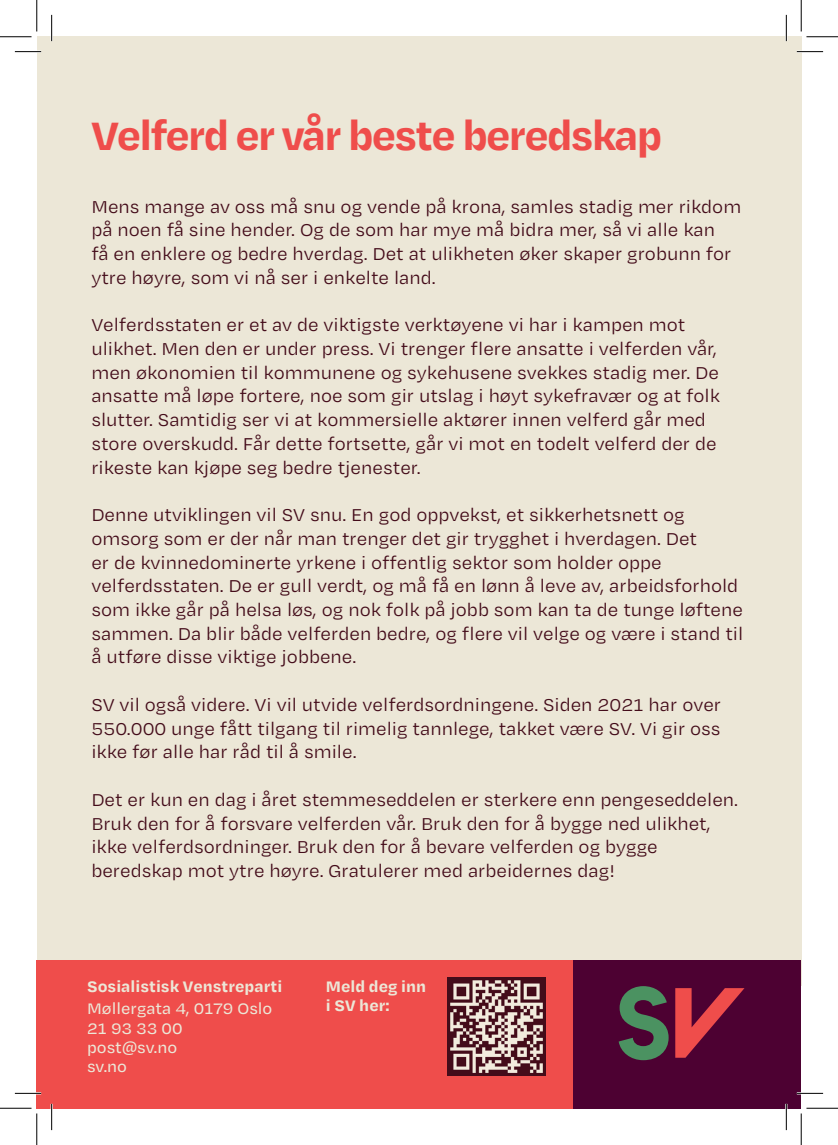
<style>
.page{position:relative;width:838px;height:1145px;background:#fff}
.page>*{position:absolute;margin:0;border:0;box-sizing:border-box;transform-origin:0 0}
.t1{font:700 45.5px "Degular Text";letter-spacing:-.04em;color:#ef4d4b}
.t2{font:19.78px/23.8px "Degular Text";color:#440c1a}
.t3{font:500 17.5px "Degular Text";color:#ece7d7}
.Brødtekst_Degular{font:700 17.5px "Degular Text";color:#ece7d7}
</style>
<div class="page">
<div style="left:37px;top:37px;width:764px;height:949px;background:#ece7d7"></div>
<div style="left:56px;top:960px;width:745px;height:148px;background:#4d0132"></div>
<div style="left:37px;top:960px;width:535px;height:148px;background:#ef4d4b"></div>
<svg style="left:618px;top:986px;width:50px;height:74px"></svg>
<svg style="left:675px;top:988px;width:69px;height:70px"></svg>
<img style="left:447px;top:978px;width:99px;height:98px">
<hr style="left:15px;top:51px;width:26px;height:2px;background:#fff">
<hr style="left:796px;top:51px;width:27px;height:2px;background:#fff">
<hr style="left:15px;top:1092px;width:26px;height:2px;background:#fff">
<hr style="left:796px;top:1092px;width:27px;height:2px;background:#fff">
<hr style="left:51px;top:15px;width:2px;height:26px;background:#fff">
<hr style="left:51px;top:1104px;width:2px;height:26px;background:#fff">
<hr style="left:785px;top:15px;width:2px;height:26px;background:#fff">
<hr style="left:785px;top:1104px;width:2px;height:26px;background:#fff">
<svg style="left:15px;top:51px;width:26px;height:1px"></svg>
<svg style="left:796px;top:51px;width:27px;height:1px"></svg>
<svg style="left:15px;top:1093px;width:26px;height:1px"></svg>
<svg style="left:796px;top:1093px;width:27px;height:1px"></svg>
<svg style="left:51px;top:15px;width:1px;height:26px"></svg>
<svg style="left:51px;top:1104px;width:1px;height:26px"></svg>
<svg style="left:786px;top:15px;width:1px;height:26px"></svg>
<svg style="left:786px;top:1104px;width:1px;height:26px"></svg>
<hr style="left:0;top:36px;width:32px;height:1px;background:#000">
<hr style="left:806px;top:36px;width:31px;height:1px;background:#000">
<hr style="left:0;top:1108px;width:32px;height:1px;background:#000">
<hr style="left:806px;top:1108px;width:31px;height:1px;background:#000">
<hr style="left:36px;top:0;width:1px;height:31px;background:#000">
<hr style="left:36px;top:1113px;width:1px;height:32px;background:#000">
<hr style="left:800px;top:0;width:1px;height:31px;background:#000">
<hr style="left:800px;top:1113px;width:1px;height:32px;background:#000">
<p class="t1" style="left:91px;top:105px;width:572px">Velferd er vår beste beredskap</p>
<p class="t2" style="left:91px;top:194px;width:651px">Mens mange av oss må snu og vende på krona, samles stadig mer rikdom på noen få sine hender. Og de som har mye må bidra mer, så vi alle kan<br>få en enklere og bedre hverdag. Det at ulikheten øker skaper grobunn for ytre høyre, som vi nå ser i enkelte land.</p>
<p class="t2" style="left:91px;top:312px;width:630px">Velferdsstaten er et av de viktigste verktøyene vi har i kampen mot ulikhet. Men den er under press. Vi trenger flere ansatte i velferden vår, men økonomien til kommunene og sykehusene svekkes stadig mer. De ansatte må løpe fortere, noe som gir utslag i høyt sykefravær og at folk slutter. Samtidig ser vi at kommersielle aktører innen velferd går med store overskudd. Får dette fortsette, går vi mot en todelt velferd der de rikeste kan kjøpe seg bedre tjenester.</p>
<p class="t2" style="left:91px;top:502px;width:653px">Denne utviklingen vil SV snu. En god oppvekst, et sikkerhetsnett og omsorg som er der når man trenger det gir trygghet i hverdagen. Det<br>er de kvinnedominerte yrkene i offentlig sektor som holder oppe velferdsstaten. De er gull verdt, og må få en lønn å leve av, arbeidsforhold som ikke går på helsa løs, og nok folk på jobb som kan ta de tunge løftene sammen. Da blir både velferden bedre, og flere vil velge og være i stand til å utføre disse viktige jobbene.</p>
<p class="t2" style="left:91px;top:692px;width:631px;text-align:justify">SV vil også videre. Vi vil utvide velferdsordningene. Siden 2021 har over 550.000 unge fått tilgang til rimelig tannlege, takket være SV. Vi gir oss ikke før alle har råd til å smile.</p>
<p class="t2" style="left:91px;top:787px;width:648px">Det er kun en dag i året stemmeseddelen er sterkere enn pengeseddelen.<br>Bruk den for å forsvare velferden vår. Bruk den for å bygge ned ulikhet, ikke velferdsordninger. Bruk den for å bevare velferden og bygge beredskap mot ytre høyre. Gratulerer med arbeidernes dag!</p>
<p class="Brødtekst_Degular" style="left:87px;top:974px;width:197px">Sosialistisk Venstreparti</p>
<p class="t3" style="left:87px;top:998px;width:187px">Møllergata 4, 0179 Oslo</p>
<p class="t3" style="left:87px;top:1017px;width:97px">21 93 33 00</p>
<p class="t3" style="left:87px;top:1036px;width:92px">post@sv.no</p>
<p class="t3" style="left:87px;top:1055px;width:41px">sv.no</p>
<p class="Brødtekst_Degular" style="left:326px;top:974px;width:102px">Meld deg inn</p>
<p class="Brødtekst_Degular" style="left:326px;top:993px;width:65px">i SV her:</p>
</div>
